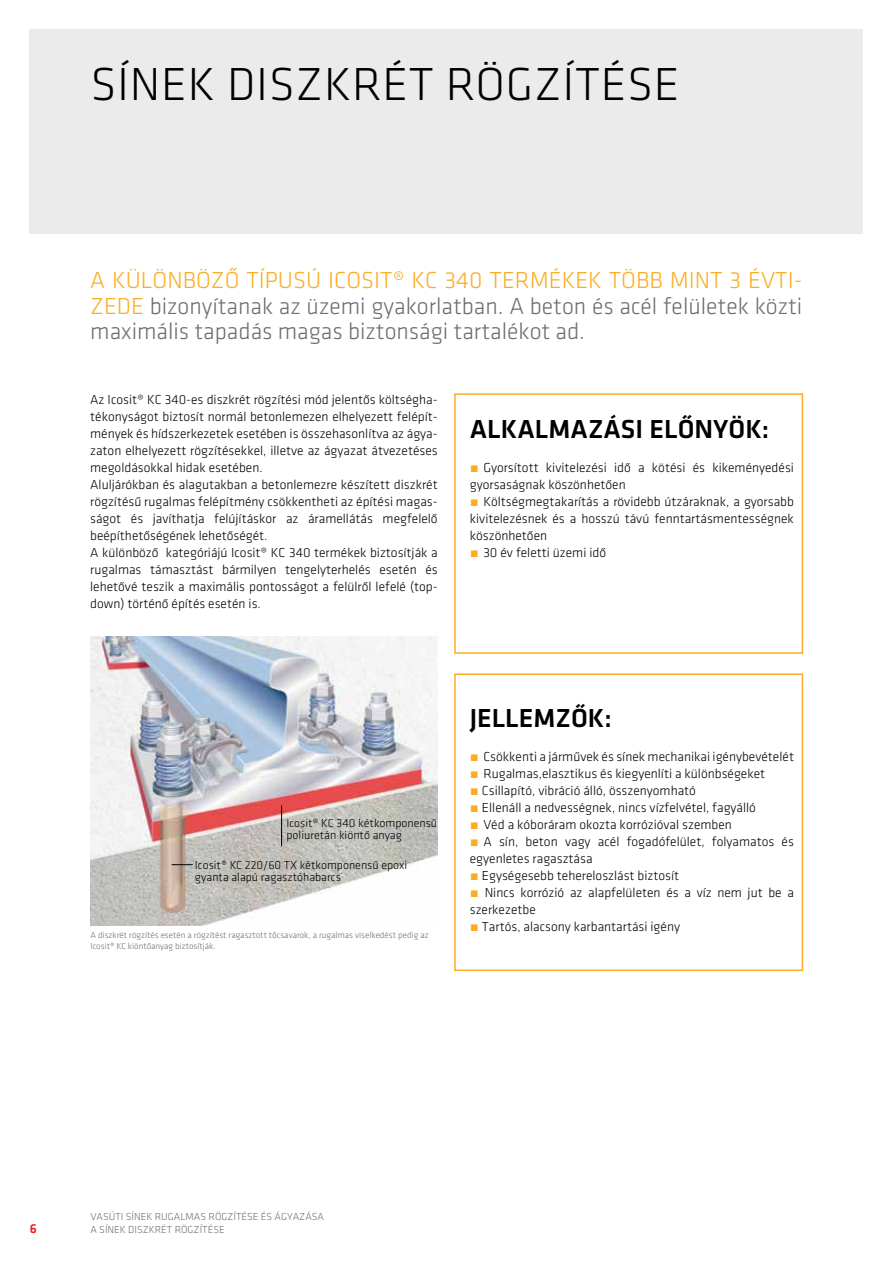
<style>
.page{position:relative;width:893px;height:1263px;background:#fff}
.page>*{position:absolute;margin:0;border:0;box-sizing:border-box;transform-origin:0 0}
.t1{font:300 48px "Klavika";letter-spacing:.015em;color:#000}
.t2{font:500 27px "Klavika";color:#000}
.t3{font:300 24px/25.5px "Klavika";color:#6d6e71;text-align:justify}
.t4{font:300 13.5px/17px "Klavika";color:#000}
.t5{font:500 13.5px "Klavika";color:#ed1d24}
.t6{font:300 12px/12.8px "Klavika";color:#000}
.t7{font:300 10.5px "Klavika";color:#6d6e71}
.t8{font:300 9px/10.8px "Klavika";color:#6d6e71}
.s1{color:#fbac23}
</style>
<div class="page">
<div style="left:30px;top:30px;width:833px;height:204px;background:#e6e7e8"></div>
<img style="left:90px;top:637px;width:348px;height:289px">
<div style="left:454px;top:673px;width:349px;height:298px;border:2px solid #fbac23"></div>
<div style="left:454px;top:393px;width:349px;height:261px;border:2px solid #fbac23"></div>
<hr style="left:281px;top:805px;width:1px;height:41px;background:#000">
<svg style="left:172px;top:864px;width:21px;height:1px"></svg>
<h1 class="t1" style="left:90px;top:55px;width:591px">SÍNEK DISZKRÉT RÖGZÍTÉSE</h1>
<h3 class="t3" style="left:90px;top:267px;width:714px"><span class="s1">A KÜLÖNBÖZŐ TÍPUSÚ ICOSIT® KC 340 TERMÉKEK TÖBB MINT 3 ÉVTI-ZEDE</span> bizonyítanak az üzemi gyakorlatban. A beton és acél felületek közti maximális tapadás magas biztonsági tartalékot ad.</h3>
<p class="t4" style="left:90px;top:391px;width:349px">Az Icosit® KC 340-es diszkrét rögzítési mód jelentős költségha&shy;tékonyságot biztosít normál betonlemezen elhelyezett felépít&shy;mények és hídszerkezetek esetében is összehasonlítva az ágya&shy;zaton elhelyezett rögzítésekkel, illetve az ágyazat átvezetéses megoldásokkal hidak esetében.<br>Aluljárókban és alagutakban a betonlemezre készített diszkrét rögzítésű rugalmas felépítmény csökkentheti az építési magas&shy;ságot és javíthatja felújításkor az áramellátás megfelelő beépíthetőségének lehetőségét.<br>A különböző kategóriájú Icosit® KC 340 termékek biztosítják a rugalmas támasztást bármilyen tengelyterhelés esetén és lehetővé teszik a maximális pontosságot a felülről lefelé (top&shy;down) történő építés esetén is.</p>
<h2 class="t2" style="left:470px;top:411px;width:301px">ALKALMAZÁSI ELŐNYÖK:</h2>
<p class="t4" style="left:470px;top:459px;width:326px"><span class="s1">•</span> Gyorsított kivitelezési idő a kötési és kikeményedési gyorsaságnak köszönhetően</p>
<p class="t4" style="left:470px;top:493px;width:326px;text-align:justify"><span class="s1">•</span> Költségmegtakarítás a rövidebb útzáraknak, a gyorsabb kivitelezésnek és a hosszú távú fenntartásmentességnek köszönhetően</p>
<p class="t4" style="left:470px;top:544px;width:138px"><span class="s1">•</span> 30 év feletti üzemi idő</p>
<p class="t6" style="left:286px;top:816px;width:152px">Icosit® KC 340 kétkomponensű poliuretán kiöntő anyag</p>
<p class="t6" style="left:195px;top:858px;width:214px">Icosit® KC 220/60 TX kétkomponensű epoxi gyanta alapú ragasztóhabarcs</p>
<p class="t8" style="left:90px;top:929px;width:340px">A diszkrét rögzítés esetén a rögzítést ragasztott tőcsavarok, a rugalmas viselkedést pedig az<br>Icosit® KC kiöntőanyag biztosítják.</p>
<h2 class="t2" style="left:470px;top:700px;width:143px">JELLEMZŐK:</h2>
<p class="t4" style="left:470px;top:748px;width:326px"><span class="s1">•</span> Csökkenti a járművek és sínek mechanikai igénybevételét</p>
<p class="t4" style="left:470px;top:765px;width:297px"><span class="s1">•</span> Rugalmas,elasztikus és kiegyenlíti a különbségeket</p>
<p class="t4" style="left:470px;top:782px;width:228px"><span class="s1">•</span> Csillapító, vibráció álló, összenyomható</p>
<p class="t4" style="left:470px;top:799px;width:288px"><span class="s1">•</span> Ellenáll a nedvességnek, nincs vízfelvétel, fagyálló</p>
<p class="t4" style="left:470px;top:816px;width:264px"><span class="s1">•</span> Véd a kóboráram okozta korrózióval szemben</p>
<p class="t4" style="left:470px;top:833px;width:326px"><span class="s1">•</span> A sín, beton vagy acél fogadófelület, folyamatos és egyenletes ragasztása</p>
<p class="t4" style="left:470px;top:867px;width:211px"><span class="s1">•</span> Egységesebb tehereloszlást biztosít</p>
<p class="t4" style="left:470px;top:884px;width:326px"><span class="s1">•</span> Nincs korrózió az alapfelületen és a víz nem jut be a szerkezetbe</p>
<p class="t4" style="left:470px;top:918px;width:212px"><span class="s1">•</span> Tartós, alacsony karbantartási igény</p>
<p class="t7" style="left:90px;top:1210px;width:235px">VASÚTI SÍNEK RUGALMAS RÖGZÍTÉSE ÉS ÁGYAZÁSA</p>
<p class="t5" style="left:30px;top:1219px;width:9px">6</p>
<p class="t7" style="left:90px;top:1223px;width:136px">A SÍNEK DISZKRÉT RÖGZÍTÉSE</p>
</div>
